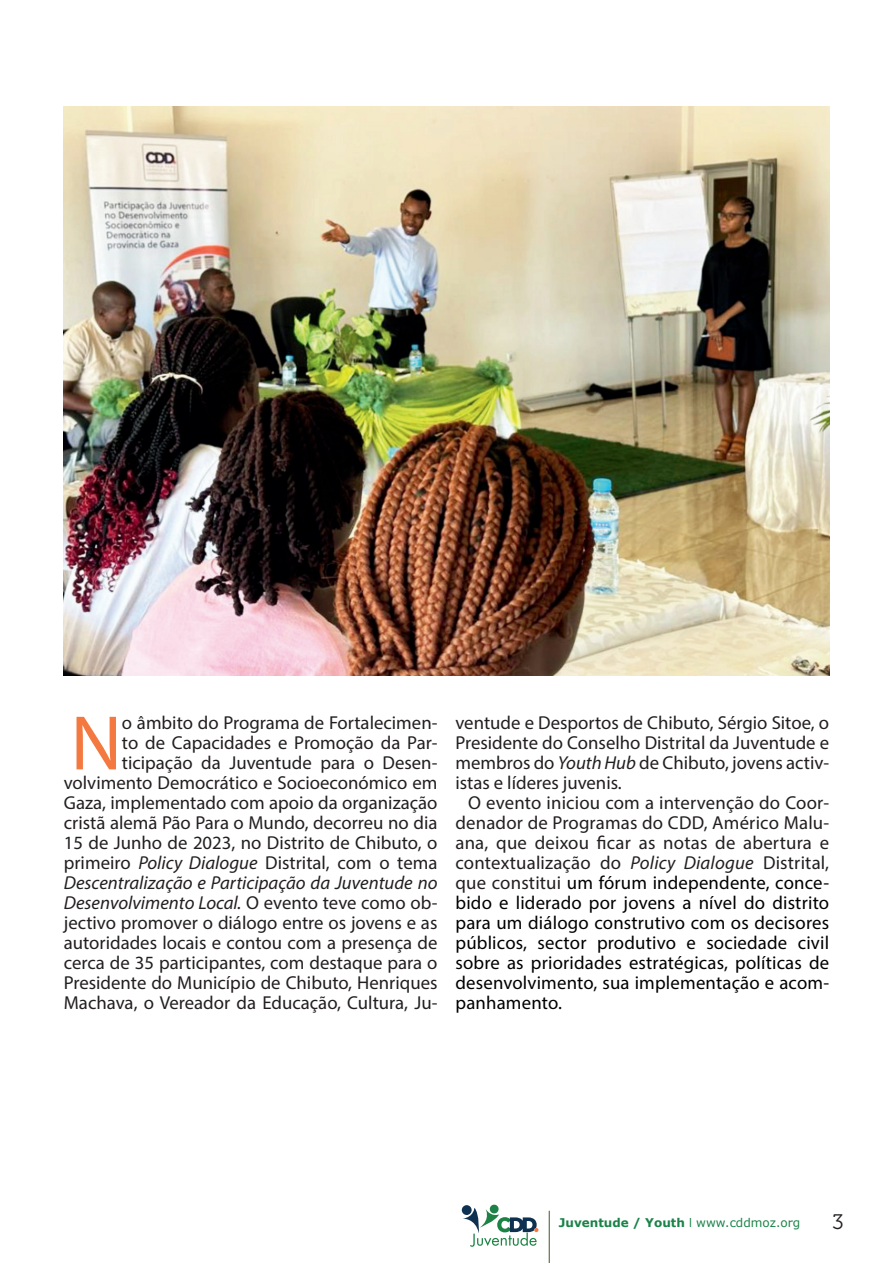
<style>
.page{position:relative;width:893px;height:1263px;background:#fff}
.page>*{position:absolute;margin:0;border:0;box-sizing:border-box;transform-origin:0 0}
.t1{font:78px "Myriad Pro";color:#f47940}
.t2{font:21px "Museo 300";color:#231f20}
.t3{font:18.75px/20px "Myriad Pro";color:#231f20;text-align:right}
.t4{font:18.75px/20px "Myriad Pro";letter-spacing:.01em;color:#000002;text-align:justify}
.t5{font:700 12px "Verdana";color:#1a8348}
.s1{font-style:italic}
.s2{color:#231f20}
.s3{font-style:italic;color:#231f20}
.s4{font-family:"Futura LT";font-weight:400}
.s5{font-weight:400}
</style>
<div class="page">
<hr style="left:549px;top:1211px;width:1px;height:52px;background:#425827">
<svg style="left:462px;top:1204px;width:76px;height:43px"></svg>
<img style="left:64px;top:106px;width:765px;height:570px">
<p class="t3" style="left:64px;top:713px;width:375px">o âmbito do Programa de Fortalecimen-<br>to de Capacidades e Promoção da Par&shy;ticipação da Juventude para o Desen&shy;volvimento Democrático e Socioeconómico em Gaza, implementado com apoio da organização cristã alemã Pão Para o Mundo, decorreu no dia 15 de Junho de 2023, no Distrito de Chibuto, o primeiro <span class="s1">Policy Dialogue</span> Distrital, com o tema <span class="s1">Descentralização e Participação da Juventude no Desenvolvimento Local.</span> O evento teve como ob&shy;jectivo promover o diálogo entre os jovens e as autoridades locais e contou com a presença de cerca de 35 participantes, com destaque para o Presidente do Município de Chibuto, Henriques Machava, o Vereador da Educação, Cultura, Ju-</p>
<p class="t3" style="left:455px;top:713px;width:375px;text-align:justify">ventude e Desportos de Chibuto, Sérgio Sitoe, o Presidente do Conselho Distrital da Juventude e membros do <span class="s1">Youth Hub</span> de Chibuto, jovens activ&shy;istas e líderes juvenis.</p>
<h1 class="t1" style="left:71px;top:695px;width:53px">N</h1>
<p class="t4" style="left:455px;top:793px;width:375px;text-indent:13px"><span class="s2">O evento iniciou com a intervenção do Coor&shy;denador de Programas do CDD, Américo Malu&shy;ana, que deixou ficar as notas de abertura e contextualização do</span> <span class="s3">Policy Dialogue</span> <span class="s2">Distrital, que constitui</span> um fórum independente, conce&shy;bido e liderado por jovens a nível do distrito para um diálogo construtivo com os decisores públicos, sector produtivo e sociedade civil sobre as prioridades estratégicas, políticas de desenvolvimento, sua implementação e acom&shy;panhamento.</p>
<p class="t5" style="left:559px;top:1215px;width:243px">Juventude / Youth <span class="s4">I</span> <span class="s5">www.cddmoz.org</span></p>
<p class="t2" style="left:832px;top:1210px;width:13px">3</p>
</div>
